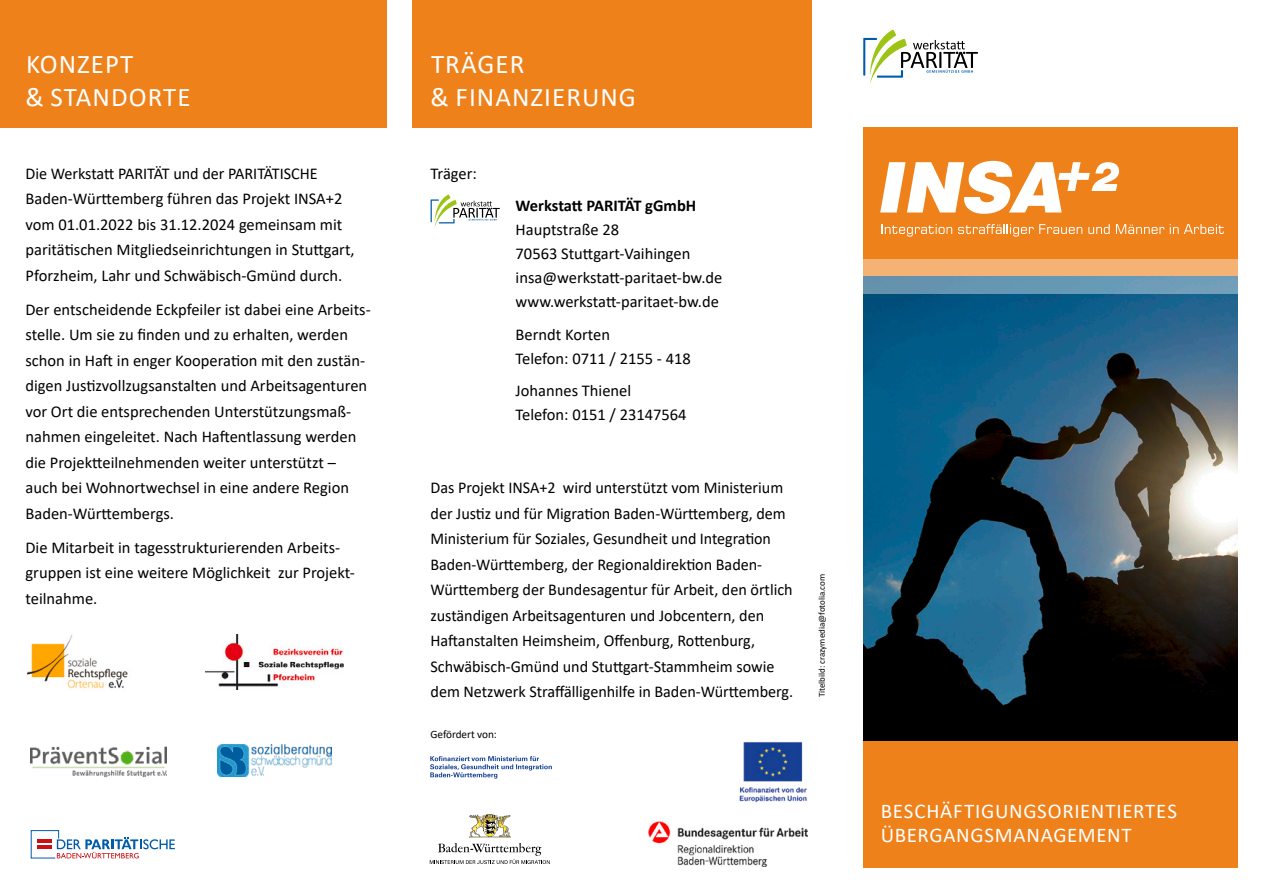
<style>
.page{position:relative;width:1263px;height:893px;background:#fff}
.page>*{position:absolute;margin:0;border:0;box-sizing:border-box;transform-origin:0 0}
.t1{font:27px/33px "Calibri";letter-spacing:.04em;color:#fff}
.t2{font:21px/24px "Calibri";letter-spacing:.035em;color:#fff}
.t3{font:16.5px/25.5px "Calibri";color:#000}
.t4{font:700 16.5px "Calibri";color:#000}
.t5{font:11.25px "Calibri";letter-spacing:-.005em;color:#000}
.t6{font:9px "Calibri";letter-spacing:-.005em;color:#000}
</style>
<div class="page">
<div style="left:412px;top:0;width:400px;height:128px;background:#ef811b"></div>
<div style="left:0;top:0;width:387px;height:128px;background:#ef811b"></div>
<div style="left:863px;top:128px;width:374px;height:148px;background:#ef811b"></div>
<img style="left:469px;top:815px;width:42px;height:22px">
<svg style="left:430px;top:843px;width:120px;height:21px"></svg>
<div style="left:863px;top:740px;width:374px;height:128px;background:#ef811b"></div>
<img style="left:649px;top:821px;width:158px;height:45px">
<svg style="left:31px;top:830px;width:144px;height:28px"></svg>
<img style="left:863px;top:293px;width:374px;height:447px">
<img style="left:31px;top:746px;width:136px;height:32px">
<img style="left:217px;top:744px;width:115px;height:32px">
<img style="left:205px;top:634px;width:139px;height:56px">
<svg style="left:863px;top:259px;width:374px;height:34px;background:#aea594"></svg>
<img style="left:430px;top:741px;width:377px;height:62px">
<img style="left:430px;top:756px;width:105px;height:5px">
<img style="left:430px;top:764px;width:111px;height:5px">
<svg style="left:542px;top:764px;width:10px;height:5px"></svg>
<img style="left:430px;top:772px;width:61px;height:5px">
<img style="left:26px;top:635px;width:102px;height:55px">
<svg style="left:863px;top:30px;width:115px;height:54px"></svg>
<svg style="left:431px;top:195px;width:69px;height:32px"></svg>
<svg style="left:880px;top:161px;width:239px;height:53px"></svg>
<svg style="left:881px;top:224px;width:71px;height:13px"></svg>
<svg style="left:958px;top:224px;width:124px;height:13px"></svg>
<svg style="left:1088px;top:224px;width:22px;height:10px"></svg>
<svg style="left:1116px;top:224px;width:48px;height:10px"></svg>
<svg style="left:1170px;top:224px;width:54px;height:10px"></svg>
<h1 class="t1" style="left:26px;top:47px;width:167px">KONZEPT<br>&amp; STANDORTE</h1>
<p class="t3" style="left:26px;top:160px;width:331px">Die Werkstatt PARITÄT und der PARITÄTISCHE Baden-Württemberg führen das Projekt INSA+2 vom 01.01.2022 bis 31.12.2024 gemeinsam mit paritätischen Mitgliedseinrichtungen in Stuttgart, Pforzheim, Lahr und Schwäbisch-Gmünd durch.</p>
<p class="t3" style="left:26px;top:296px;width:347px">Der entscheidende Eckpfeiler ist dabei eine Arbeits&shy;stelle. Um sie zu finden und zu erhalten, werden schon in Haft in enger Kooperation mit den zustän&shy;digen Justizvollzugsanstalten und Arbeitsagenturen vor Ort die entsprechenden Unterstützungsmaß&shy;nahmen eingeleitet. Nach Haftentlassung werden die Projektteilnehmenden weiter unterstützt – auch bei Wohnortwechsel in eine andere Region Baden-Württembergs.</p>
<p class="t3" style="left:26px;top:534px;width:330px">Die Mitarbeit in tagesstrukturierenden Arbeits&shy;gruppen ist eine weitere Möglichkeit zur Projekt&shy;teilnahme.</p>
<h1 class="t1" style="left:430px;top:47px;width:207px">TRÄGER<br>&amp; FINANZIERUNG</h1>
<p class="t3" style="left:431px;top:160px;width:48px">Träger:</p>
<p class="t4" style="left:516px;top:194px;width:182px">Werkstatt PARITÄT gGmbH</p>
<p class="t3" style="left:516px;top:217px;width:208px;line-height:24px">Hauptstraße 28<br>70563 Stuttgart-Vaihingen insa@werkstatt-paritaet-bw.de www.werkstatt-paritaet-bw.de</p>
<p class="t3" style="left:516px;top:322px;width:177px;line-height:24px">Berndt Korten<br>Telefon: 0711 / 2155 - 418</p>
<p class="t3" style="left:516px;top:378px;width:173px;line-height:24px">Johannes Thienel<br>Telefon: 0151 / 23147564</p>
<p class="t3" style="left:431px;top:475px;width:364px">Das Projekt INSA+2 wird unterstützt vom Ministerium der Justiz und für Migration Baden-Württemberg, dem Ministerium für Soziales, Gesundheit und Integration Baden-Württemberg, der Regionaldirektion Baden-Württemberg der Bundesagentur für Arbeit, den örtlich zuständigen Arbeitsagenturen und Jobcentern, den Haftanstalten Heimsheim, Offenburg, Rottenburg, Schwäbisch-Gmünd und Stuttgart-Stammheim sowie dem Netzwerk Straf-fälligenhilfe in Baden-Württemberg.</p>
<p class="t5" style="left:431px;top:726px;width:68px">Gefördert von:</p>
<p class="t6" style="left:816px;top:697px;width:125px;rotate:-90deg">Titelbild: crazymedia@fotolia.com</p>
<p class="t2" style="left:881px;top:799px;width:298px">BESCHÄFTIGUNGSORIENTIERTES<br>ÜBERGANGSMANAGEMENT</p>
</div>
